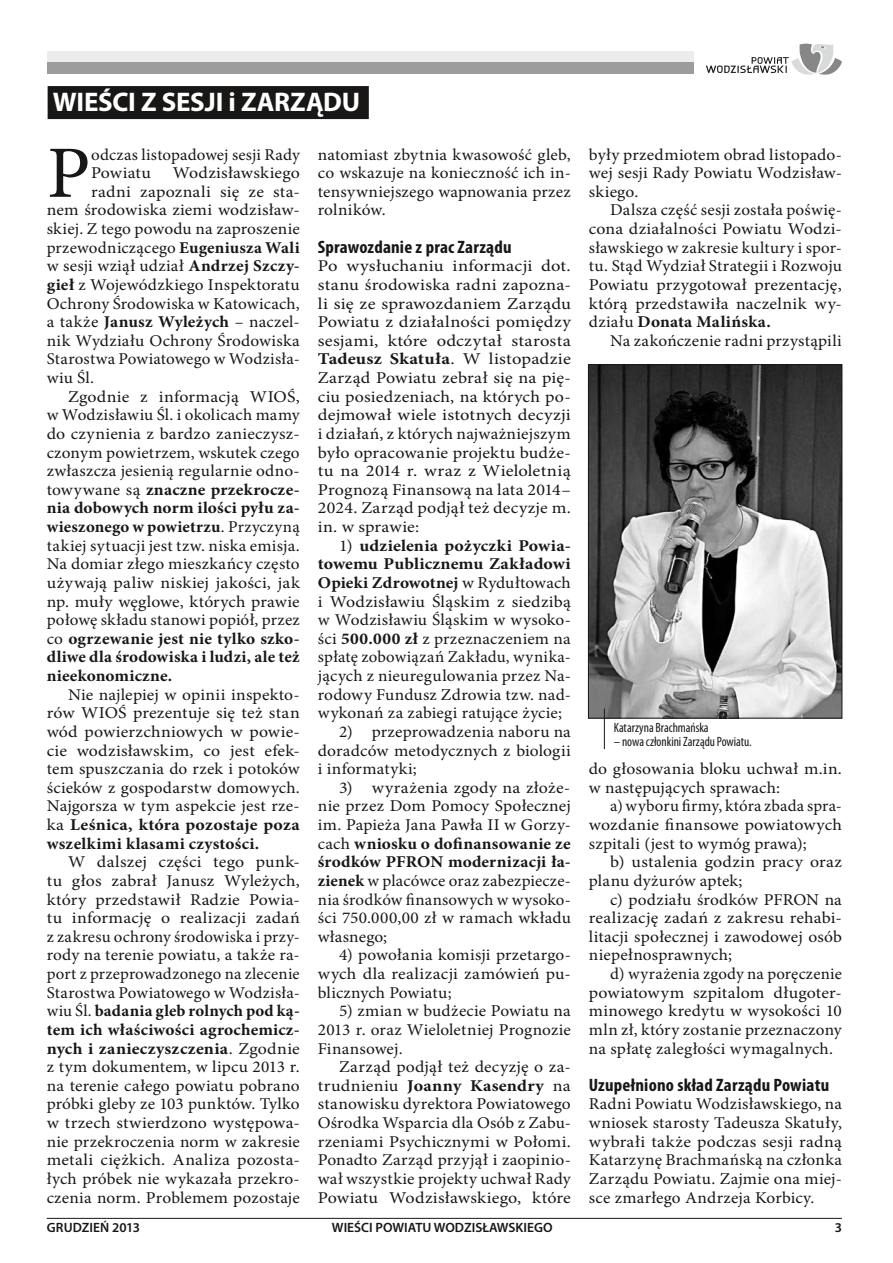
<style>
.page{position:relative;width:893px;height:1263px;background:#fff}
.page>*{position:absolute;margin:0;border:0;box-sizing:border-box;transform-origin:0 0}
.t1{font:73.8px "Minion Pro";color:#181716;scale:1.05 1}
.t2{font:700 27px "Myriad Pro";letter-spacing:-.01em;color:#fff}
.t3{font:700 condensed 18px "Myriad Pro";letter-spacing:.01em;color:#181716;scale:1.05 1}
.t4{font:16.5px/18.6px "Minion Pro";letter-spacing:.01em;color:#181716;text-align:justify;scale:1.08 1}
.t5{font:16.5px/18.6px "Minion Pro";letter-spacing:.01em;color:#181716;text-align:justify;scale:1.05 1}
.t6{font:16.5px/18.6px "Minion Pro";letter-spacing:.01em;color:#181716;text-align:justify;scale:1.04 1}
.t7{font:16.5px/18.6px "Minion Pro";letter-spacing:.01em;color:#181716;text-align:justify;scale:1.12 1}
.t8{font:16.5px/18.6px "Minion Pro";letter-spacing:.01em;color:#181716;text-align:justify}
.t9{font:16.5px/18.6px "Minion Pro";letter-spacing:.01em;color:#181716;text-align:justify;scale:1.06 1}
.t10{font:16.5px/18.6px "Minion Pro";letter-spacing:.01em;color:#181716;text-align:justify;scale:1.07 1}
.t11{font:700 16.5px "Minion Pro";letter-spacing:.01em;color:#181716;scale:1.05 1}
.t12{font:700 16.5px "Minion Pro";letter-spacing:.01em;color:#181716;scale:1.04 1}
.t13{font:700 16.5px "Minion Pro";letter-spacing:.01em;color:#181716}
.t14{font:700 16.5px "Minion Pro";letter-spacing:.01em;color:#181716;scale:1.06 1}
.t15{font:condensed 13.5px "Myriad Pro";letter-spacing:-.005em;color:#181716;scale:.96 1}
.t16{font:600 13.5px "Myriad Pro";color:#181716}
.s1{font-weight:700}
.s2{font-weight:400}
</style>
<div class="page">
<svg style="left:706px;top:43px;width:136px;height:32px"></svg>
<div style="left:47px;top:51px;width:646px;height:11px;background:#ececec"></div>
<div style="left:47px;top:62px;width:646px;height:11px;background:#9c9c9c"></div>
<hr style="left:47px;top:1218px;width:795px;height:1px;background:#181716">
<div style="left:48px;top:86px;width:321px;height:33px;background:#181716"></div>
<img style="left:590px;top:366px;width:250px;height:350px">
<div style="left:588px;top:364px;width:254px;height:354px;border:1px solid #181716"></div>
<hr style="left:604px;top:708px;width:1px;height:41px;background:#181716">
<h2 class="t2" style="left:53px;top:84px;width:15px">WIEŚCI</h2>
<h2 class="t2" style="left:141px;top:84px;width:221px">Z SESJI i ZARZĄDU</h2>
<h1 class="t1" style="left:47px;top:124px;width:43px">P</h1>
<p class="t8" style="left:91px;top:145px;width:210px">odczas listopadowej sesji Rady<br>Powiatu</p>
<p class="t5" style="left:318px;top:145px;width:242px">natomiast zbytnia kwasowość gleb, co wskazuje na konieczność ich in&shy;tensywniejszego wapnowania przez rolników.</p>
<p class="t3" style="left:318px;top:235px;width:186px">Sprawozdanie z prac Zarządu</p>
<p class="t7" style="left:318px;top:257px;width:227px">Po wysłuchaniu informacji dot. stanu środowiska radni zapozna&shy;li się ze sprawozdaniem Zarządu Powiatu z działalności pomiędzy sesjami, które odczytał starosta <span class="s1">Tadeusz Skatuła</span>. W listopadzie Zarząd Powiatu zebrał się na pię&shy;ciu posiedzeniach, na których po&shy;dejmował wiele istotnych decyzji i działań, z których najważniejszym było opracowanie projektu budże&shy;tu na 2014 r. wraz z Wieloletnią Prognozą Finansową na lata 2014– 2024. Zarząd podjął też decyzje m. in. w sprawie:</p>
<p class="t4" style="left:318px;top:536px;width:236px;text-indent:21px">1) <span class="s1">udzielenia pożyczki Powia&shy;towemu Publicznemu Zakładowi Opieki Zdrowotnej</span> w Rydułtowach i Wodzisławiu Śląskim z siedzibą w Wodzisławiu Śląskim w wysoko&shy;ści <span class="s1">500.000 zł</span> z przeznaczeniem na spłatę zobowiązań Zakładu, wynika&shy;jących z nieuregulowania przez Na&shy;rodowy Fundusz Zdrowia tzw. nad&shy;wykonań za zabiegi ratujące życie;</p>
<p class="t5" style="left:318px;top:722px;width:242px;text-indent:21px">2) przeprowadzenia naboru na doradców metodycznych z biologii i informatyki;</p>
<p class="t4" style="left:318px;top:778px;width:236px;text-indent:21px">3) wyrażenia zgody na złoże&shy;nie przez Dom Pomocy Społecznej im. Papieża Jana Pawła II w Gorzy&shy;cach <span class="s1">wniosku o dofinansowanie ze środków PFRON modernizacji ła&shy;zienek</span> w placówce oraz zabezpiecze&shy;nia środków finansowych w wysoko&shy;ści 750.000,00 zł w ramach wkładu własnego;</p>
<p class="t5" style="left:318px;top:946px;width:242px;text-indent:21px">4) powołania komisji przetargo&shy;wych dla realizacji zamówień pu&shy;blicznych Powiatu;</p>
<p class="t5" style="left:318px;top:1002px;width:242px;text-indent:21px">5) zmian w budżecie Powiatu na 2013 r. oraz Wieloletniej Prognozie Finansowej.</p>
<p class="t10" style="left:318px;top:1058px;width:238px;text-indent:21px">Zarząd podjął też decyzję o za&shy;trudnieniu <span class="s1">Joanny Kasendry</span> na stanowisku dyrektora Powiatowego Ośrodka Wsparcia dla Osób z Zabu&shy;rzeniami Psychicznymi w Połomi.<br>Ponadto Zarząd przyjął i zaopinio&shy;wał wszystkie projekty uchwał Rady Powiatu Wodzisławskiego, które</p>
<p class="t4" style="left:173px;top:164px;width:119px">Wodzisławskiego</p>
<p class="t4" style="left:91px;top:182px;width:195px">radni zapoznali się ze sta-</p>
<p class="t4" style="left:47px;top:201px;width:236px">nem środowiska ziemi wodzisław-</p>
<p class="t5" style="left:47px;top:220px;width:242px">skiej. Z tego powodu na zaproszenie</p>
<p class="t8" style="left:47px;top:238px;width:255px">przewodniczącego <span class="s1">Eugeniusza Wali</span></p>
<p class="t5" style="left:47px;top:257px;width:242px">w sesji wziął udział <span class="s1">Andrzej Szczy-</span></p>
<p class="t5" style="left:47px;top:275px;width:242px"><span class="s1">gieł</span> z Wojewódzkiego Inspektoratu</p>
<p class="t6" style="left:47px;top:294px;width:245px">Ochrony Środowiska w Katowicach,</p>
<p class="t5" style="left:47px;top:313px;width:242px">a także <span class="s1">Janusz Wyleżych</span> – naczel-</p>
<p class="t5" style="left:47px;top:331px;width:242px">nik Wydziału Ochrony Środowiska</p>
<p class="t8" style="left:47px;top:350px;width:255px">Starostwa Powiatowego w Wodzisła-</p>
<p class="t5" style="left:47px;top:369px;width:47px">wiu Śl.</p>
<p class="t4" style="left:68px;top:387px;width:216px">Zgodnie z informacją WIOŚ,</p>
<p class="t6" style="left:47px;top:406px;width:245px">w Wodzisławiu Śl. i okolicach mamy</p>
<p class="t4" style="left:47px;top:424px;width:236px">do czynienia z bardzo zanieczysz-</p>
<p class="t5" style="left:47px;top:443px;width:242px">czonym powietrzem, wskutek czego</p>
<p class="t5" style="left:47px;top:462px;width:242px">zwłaszcza jesienią regularnie odno-</p>
<p class="t14" style="left:47px;top:478px;width:240px"><span class="s2">towywane są</span> znaczne przekrocze-</p>
<p class="t11" style="left:47px;top:496px;width:242px">nia dobowych norm ilości pyłu za-</p>
<p class="t13" style="left:47px;top:515px;width:255px">wieszonego w powietrzu<span class="s2">. Przyczyną</span></p>
<p class="t5" style="left:47px;top:536px;width:242px">takiej sytuacji jest tzw. niska emisja.</p>
<p class="t5" style="left:47px;top:555px;width:242px">Na domiar złego mieszkańcy często</p>
<p class="t4" style="left:47px;top:573px;width:236px">używają paliw niskiej jakości, jak</p>
<p class="t10" style="left:47px;top:592px;width:238px">np. muły węglowe, których prawie</p>
<p class="t6" style="left:47px;top:611px;width:245px">połowę składu stanowi popiół, przez</p>
<p class="t11" style="left:47px;top:627px;width:242px"><span class="s2">co</span> ogrzewanie jest nie tylko szko-</p>
<p class="t12" style="left:47px;top:645px;width:245px">dliwe dla środowiska i ludzi, ale też</p>
<p class="t11" style="left:47px;top:664px;width:121px">nieekonomiczne.</p>
<p class="t9" style="left:47px;top:685px;width:240px;text-indent:21px">Nie najlepiej w opinii inspekto&shy;rów WIOŚ prezentuje się też stan wód powierzchniowych w powie&shy;cie wodzisławskim, co jest efek&shy;tem spuszczania do rzek i potoków ścieków z gospodarstw domowych.<br>Najgorsza w tym aspekcie jest rze&shy;ka <span class="s1">Leśnica, która pozostaje poza wszelkimi klasami czystości.</span></p>
<p class="t4" style="left:47px;top:853px;width:236px;text-indent:21px">W dalszej części tego punk&shy;tu głos zabrał Janusz Wyleżych, który przedstawił Radzie Powia&shy;tu informację o realizacji zadań z zakresu ochrony środowiska i przy&shy;rody na terenie powiatu, a także ra&shy;port z przeprowadzonego na zlecenie Starostwa Powiatowego w Wodzisła&shy;wiu Śl. <span class="s1">badania gleb rolnych pod ką&shy;tem ich właściwości agrochemicz&shy;nych i zanieczyszczenia</span>. Zgodnie z tym dokumentem, w lipcu 2013 r. na terenie całego powiatu pobrano próbki gleby ze 103 punktów. Tylko w trzech stwierdzono występowa&shy;nie przekroczenia norm w zakresie metali ciężkich. Analiza pozosta&shy;łych próbek nie wykazała przekro&shy;czenia norm. Problemem pozostaje</p>
<p class="t9" style="left:589px;top:145px;width:240px">były przedmiotem obrad listopado&shy;wej sesji Rady Powiatu Wodzisław&shy;skiego.</p>
<p class="t6" style="left:589px;top:201px;width:245px;text-indent:21px">Dalsza część sesji została poświę&shy;cona działalności Powiatu Wodzi&shy;sławskiego w zakresie kultury i spor&shy;tu. Stąd Wydział Strategii i Rozwoju Powiatu przygotował prezentację, którą przedstawiła naczelnik wy&shy;działu <span class="s1">Donata Malińska.</span></p>
<p class="t5" style="left:610px;top:331px;width:222px">Na zakończenie radni przystąpili</p>
<p class="t15" style="left:614px;top:719px;width:100px">Katarzyna Brachmańska</p>
<p class="t15" style="left:614px;top:733px;width:145px">– nowa członkini Zarządu Powiatu.</p>
<p class="t10" style="left:589px;top:760px;width:238px">do głosowania bloku uchwał m.in. w następujących sprawach:</p>
<p class="t8" style="left:589px;top:797px;width:255px;text-indent:21px">a) wyboru firmy, która zbada spra&shy;wozdanie finansowe powiatowych szpitali (jest to wymóg prawa);</p>
<p class="t4" style="left:589px;top:853px;width:236px;text-indent:21px">b) ustalenia godzin pracy oraz planu dyżurów aptek;</p>
<p class="t5" style="left:589px;top:890px;width:242px;text-indent:21px">c) podziału środków PFRON na realizację zadań z zakresu rehabi&shy;litacji społecznej i zawodowej osób niepełnosprawnych;</p>
<p class="t8" style="left:589px;top:964px;width:255px;text-indent:21px">d) wyrażenia zgody na poręczenie powiatowym szpitalom długoter&shy;minowego kredytu w wysokości 10 mln zł, który zostanie przeznaczony na spłatę zaległości wymagalnych.</p>
<p class="t3" style="left:589px;top:1073px;width:230px">Uzupełniono skład Zarządu Powiatu</p>
<p class="t6" style="left:589px;top:1095px;width:245px">Radni Powiatu Wodzisławskiego, na wniosek starosty Tadeusza Skatuły, wybrałi także podczas sesji radną Katarzynę Brachmańską na członka Zarządu Powiatu. Zajmie ona miej&shy;sce zmarłego Andrzeja Korbicy.</p>
<p class="t16" style="left:47px;top:1219px;width:95px">GRUDZIEŃ 2013</p>
<p class="t16" style="left:332px;top:1219px;width:222px">WIEŚCI POWIATU WODZISŁAWSKIEGO</p>
<p class="t16" style="left:835px;top:1219px;width:9px">3</p>
</div>
